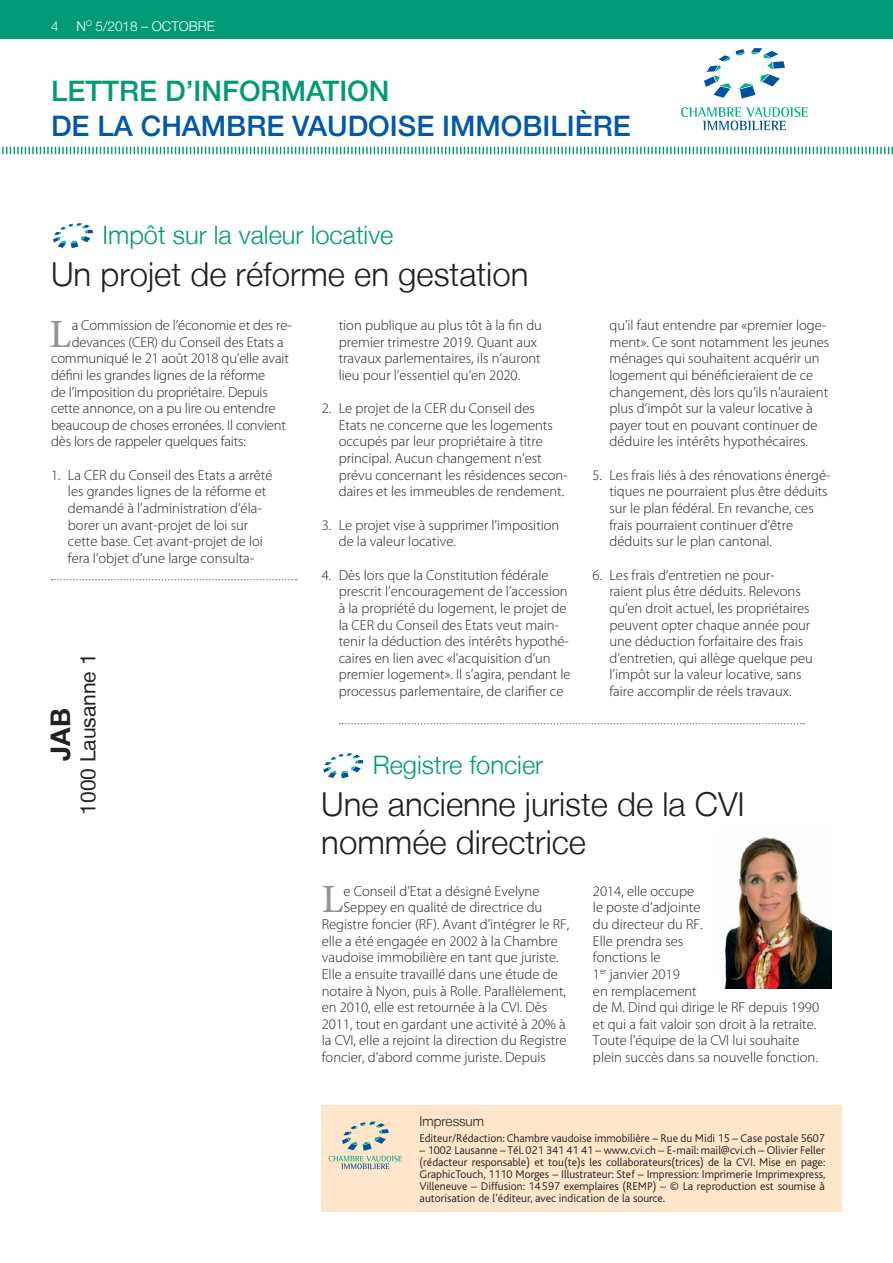
<style>
.page{position:relative;width:893px;height:1263px;background:#fff}
.page>*{position:absolute;margin:0;border:0;box-sizing:border-box;transform-origin:0 0}
.t1{font:500 40.2px "Minion Pro";color:#939598}
.t2{font:300 33px/37.5px "Helvetica Neue LT";color:#231f20}
.t3{font:500 28.2px "Helvetica Neue";color:#0058a9}
.t4{font:500 28.2px "Helvetica Neue";color:#009b75}
.t5{font:700 27px "Helvetica Neue LT";color:#231f20}
.t6{font:300 25.5px "Helvetica Neue LT";color:#009b75}
.t7{font:21px "Helvetica Neue LT";color:#231f20}
.t8{font:300 14.55px/16.6px "Myriad Pro";color:#231f20}
.t9{font:300 13.5px "Helvetica Neue LT";color:#fff}
.t10{font:300 13.5px "Helvetica Neue LT";color:#231f20}
.t11{font:300 11.7px/12px "Bliss";color:#231f20;text-align:justify}
</style>
<div class="page">
<div style="left:0;top:0;width:893px;height:38px;background:#009b75"></div>
<div style="left:322px;top:1106px;width:520px;height:106px;background:#ffe5ca"></div>
<svg style="left:329px;top:1121px;width:73px;height:48px"></svg>
<svg style="left:2px;top:147px;width:891px;height:7px"></svg>
<svg style="left:704px;top:48px;width:81px;height:51px"></svg>
<svg style="left:681px;top:107px;width:127px;height:23px"></svg>
<svg style="left:52px;top:579px;width:245px;height:1px"></svg>
<svg style="left:53px;top:223px;width:40px;height:25px"></svg>
<svg style="left:323px;top:753px;width:40px;height:25px"></svg>
<img style="left:724px;top:836px;width:108px;height:152px">
<svg style="left:340px;top:723px;width:464px;height:1px"></svg>
<p class="t9" style="left:51px;top:21px;width:9px">4</p>
<p class="t9" style="left:77px;top:21px;width:140px">N<sup>O</sup> 5/2018 – OCTOBRE</p>
<h3 class="t4" style="left:51px;top:74px;width:340px">LETTRE D’INFORMATION</h3>
<h3 class="t3" style="left:51px;top:108px;width:581px">DE LA CHAMBRE VAUDOISE IMMOBILIÈRE</h3>
<h3 class="t6" style="left:102px;top:226px;width:292px">Impôt sur la valeur locative</h3>
<h2 class="t2" style="left:51px;top:259px;width:479px">Un projet de réforme en gestation</h2>
<h1 class="t1" style="left:50px;top:318px;width:23px">L</h1>
<p class="t8" style="left:72px;top:318px;width:221px">a Commission de l’économie et des re-</p>
<p class="t8" style="left:72px;top:335px;width:213px">devances (CER) du Conseil des Etats a</p>
<p class="t8" style="left:51px;top:352px;width:239px">communiqué le 21 août 2018 qu’elle avait</p>
<p class="t8" style="left:51px;top:368px;width:216px">défini les grandes lignes de la réforme</p>
<p class="t8" style="left:51px;top:385px;width:218px">de l’imposition du propriétaire. Depuis</p>
<p class="t8" style="left:51px;top:401px;width:226px">cette annonce, on a pu lire ou entendre</p>
<p class="t8" style="left:51px;top:418px;width:236px">beaucoup de choses erronées. Il convient</p>
<p class="t8" style="left:51px;top:435px;width:196px">dès lors de rappeler quelques faits:</p>
<p class="t8" style="left:68px;top:468px;width:206px;text-indent:-17px">1. La CER du Conseil des Etats a arrêté les grandes lignes de la réforme et demandé à l’administration d’éla&shy;borer un avant-projet de loi sur cette base. Cet avant-projet de loi fera l’objet d’une large consulta-</p>
<h3 class="t5" style="left:51px;top:760px;width:54px;rotate:-90deg">JAB</h3>
<h3 class="t7" style="left:81px;top:815px;width:163px;rotate:-90deg">1000 Lausanne 1</h3>
<p class="t8" style="left:339px;top:318px;width:205px">tion publique au plus tôt à la fin du premier trimestre 2019. Quant aux travaux parlementaires, ils n’auront lieu pour l’essentiel qu’en 2020.</p>
<p class="t8" style="left:339px;top:401px;width:230px;text-indent:-17px">2. Le projet de la CER du Conseil des<br>Etats ne concerne que les logements occupés par leur propriétaire à titre principal. Aucun changement n’est prévu concernant les résidences secon&shy;daires et les immeubles de rendement.</p>
<p class="t8" style="left:339px;top:518px;width:222px;text-indent:-17px">3. Le projet vise à supprimer l’imposition de la valeur locative.</p>
<p class="t8" style="left:339px;top:568px;width:233px;text-indent:-17px">4. Dès lors que la Constitution fédérale prescrit l’encouragement de l’accession à la propriété du logement, le projet de la CER du Conseil des Etats veut main&shy;tenir la déduction des intérêts hypothé&shy;caires en lien avec «l’acquisition d’un premier logement». Il s’agira, pendant le processus parlementaire, de clarifier ce</p>
<h3 class="t6" style="left:373px;top:756px;width:172px">Registre foncier</h3>
<p class="t8" style="left:609px;top:318px;width:221px">qu’il faut entendre par «premier loge&shy;ment». Ce sont notamment les jeunes ménages qui souhaitent acquérir un logement qui bénéficieraient de ce changement, dès lors qu’ils n’auraient plus d’impôt sur la valeur locative à payer tout en pouvant continuer de déduire les intérêts hypothécaires.</p>
<p class="t8" style="left:609px;top:468px;width:223px;text-indent:-17px">5. Les frais liés à des rénovations énergé&shy;tiques ne pourraient plus être déduits sur le plan fédéral. En revanche, ces frais pourraient continuer d’être déduits sur le plan cantonal.</p>
<p class="t8" style="left:609px;top:568px;width:205px;text-indent:-17px">6. Les frais d’entretien ne pour-<br>raient plus être déduits. Relevons qu’en droit actuel, les propriétaires peuvent opter chaque année pour une déduction forfaitaire des frais d’entretien, qui allège quelque peu l’impôt sur la valeur locative, sans faire accomplir de réels travaux.</p>
<h2 class="t2" style="left:321px;top:789px;width:425px">Une ancienne juriste de la CVI nommée directrice</h2>
<h1 class="t1" style="left:322px;top:884px;width:23px">L</h1>
<p class="t8" style="left:344px;top:884px;width:197px">e Conseil d’Etat a désigné Evelyne</p>
<p class="t8" style="left:344px;top:901px;width:200px">Seppey en qualité de directrice du</p>
<p class="t8" style="left:322px;top:917px;width:249px">Registre foncier (RF). Avant d’intégrer le RF,</p>
<p class="t8" style="left:322px;top:934px;width:237px">elle a été engagée en 2002 à la Chambre</p>
<p class="t8" style="left:322px;top:950px;width:238px">vaudoise immobilière en tant que juriste.</p>
<p class="t8" style="left:322px;top:967px;width:237px">Elle a ensuite travaillé dans une étude de</p>
<p class="t8" style="left:322px;top:984px;width:246px">notaire à Nyon, puis à Rolle. Parallèlement,</p>
<p class="t8" style="left:322px;top:1000px;width:227px">en 2010, elle est retournée à la CVI. Dès</p>
<p class="t8" style="left:322px;top:1017px;width:245px">2011, tout en gardant une activité à 20% à</p>
<p class="t8" style="left:322px;top:1034px;width:246px">la CVI, elle a rejoint la direction du Registre</p>
<p class="t8" style="left:322px;top:1050px;width:226px">foncier, d’abord comme juriste. Depuis</p>
<p class="t8" style="left:593px;top:884px;width:228px">2014, elle occupe<br>le poste d’adjointe<br>du directeur du RF.<br>Elle prendra ses<br>fonctions le<br>1<sup>er</sup> janvier 2019<br>en remplacement<br>de M. Dind qui dirige le RF depuis 1990 et qui a fait valoir son droit à la retraite.<br>Toute l’équipe de la CVI lui souhaite plein succès dans sa nouvelle fonction.</p>
<p class="t10" style="left:420px;top:1116px;width:66px">Impressum</p>
<p class="t11" style="left:420px;top:1132px;width:407px">Editeur/Rédaction: Chambre vaudoise immobilière – Rue du Midi 15 – Case postale 5607</p>
<p class="t11" style="left:420px;top:1144px;width:407px">– 1002 Lausanne – Tél. 021 341 41 41 – www.cvi.ch – E-mail: mail@cvi.ch – Olivier Feller (rédacteur responsable) et tou(te)s les collaborateurs(trices) de la CVI. Mise en page:<br>GraphicTouch, 1110 Morges – Illustrateur: Stef – Impression: Imprimerie Imprimexpress, Villeneuve – Diffusion: 14 597 exemplaires (REMP) – © La reproduction est soumise à autorisation de l’éditeur, avec indication de la source.</p>
</div>
